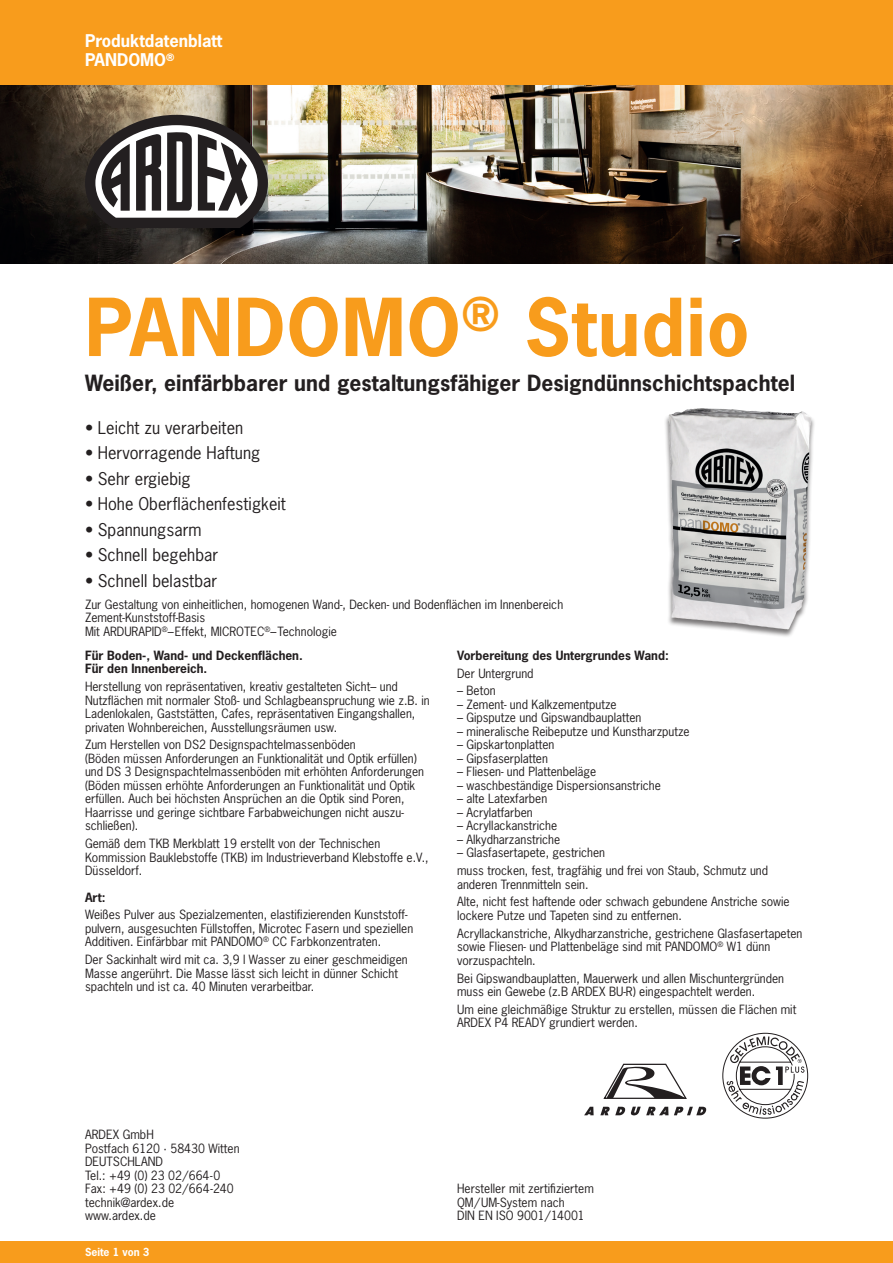
<style>
.page{position:relative;width:893px;height:1263px;background:#fff}
.page>*{position:absolute;margin:0;border:0;box-sizing:border-box;transform-origin:0 0}
.t1{font:700 75px "News Gothic Std";letter-spacing:.015em;color:#f89c1c}
.t2{font:700 21px "News Gothic Std";letter-spacing:.005em;color:#231f20}
.t3{font:16.5px "News Gothic Std";letter-spacing:.005em;color:#231f20}
.t4{font:700 16.5px/19.5px "News Gothic Std";color:#fff}
.t5{font:12px/13.5px "News Gothic Std";color:#231f20}
.t6{font:700 12px/13.5px "News Gothic Std";color:#231f20}
.t7{font:700 10.5px "News Gothic Std";color:#fff}
</style>
<div class="page">
<div style="left:0;top:0;width:893px;height:85px;background:#f89c1c"></div>
<div style="left:0;top:1242px;width:893px;height:21px;background:#f89c1c"></div>
<img style="left:0;top:85px;width:893px;height:179px">
<div style="left:664px;top:408px;width:152px;height:230px;background:#231f20;opacity:.6"></div>
<img style="left:668px;top:408px;width:32px;height:200px">
<svg style="left:85px;top:115px;width:183px;height:113px"></svg>
<svg style="left:722px;top:1033px;width:86px;height:86px"></svg>
<svg style="left:603px;top:1063px;width:84px;height:36px"></svg>
<svg style="left:584px;top:1107px;width:10px;height:8px"></svg>
<svg style="left:600px;top:1107px;width:68px;height:8px"></svg>
<svg style="left:674px;top:1107px;width:33px;height:8px"></svg>
<h3 class="t4" style="left:85px;top:31px;width:139px">Produktdatenblatt<br>PANDOMO<sup>®</sup></h3>
<h1 class="t1" style="left:85px;top:278px;width:666px">PANDOMO<sup>®</sup> Studio</h1>
<h2 class="t2" style="left:85px;top:369px;width:712px">Weißer, einfärbbarer und gestaltungsfähiger Designdünnschichtspachtel</h2>
<h3 class="t3" style="left:85px;top:417px;width:160px">• Leicht zu verarbeiten</h3>
<h3 class="t3" style="left:85px;top:442px;width:177px">• Hervorragende Haftung</h3>
<h3 class="t3" style="left:85px;top:468px;width:107px">• Sehr ergiebig</h3>
<h3 class="t3" style="left:85px;top:493px;width:202px">• Hohe Oberflächenfestigkeit</h3>
<h3 class="t3" style="left:85px;top:519px;width:118px">• Spannungsarm</h3>
<h3 class="t3" style="left:85px;top:544px;width:135px">• Schnell begehbar</h3>
<h3 class="t3" style="left:85px;top:570px;width:134px">• Schnell belastbar</h3>
<p class="t5" style="left:85px;top:597px;width:480px">Zur Gestaltung von einheitlichen, homogenen Wand-, Decken- und Bodenflächen im Innenbereich<br>Zement-Kunststoff-Basis<br>Mit ARDURAPID<sup>®</sup>–Effekt, MICROTEC<sup>®</sup>–Technologie</p>
<p class="t6" style="left:85px;top:648px;width:219px">Für Boden-, Wand- und Deckenflächen.<br>Für den Innenbereich.</p>
<p class="t5" style="left:85px;top:680px;width:346px">Herstellung von repräsentativen, kreativ gestalteten Sicht– und Nutzflächen mit normaler Stoß- und Schlagbeanspruchung wie z.B. in Ladenlokalen, Gaststätten, Cafes, repräsentativen Eingangshallen, privaten Wohnbereichen, Ausstellungsräumen usw.</p>
<p class="t5" style="left:85px;top:738px;width:341px">Zum Herstellen von DS2 Designspachtelmassenböden<br>(Böden müssen Anforderungen an Funktionalität und Optik erfüllen) und DS 3 Designspachtelmassenböden mit erhöhten Anforderungen (Böden müssen erhöhte Anforderungen an Funktionalität und Optik erfüllen. Auch bei höchsten Ansprüchen an die Optik sind Poren, Haarrisse und geringe sichtbare Farbabweichungen nicht auszu&shy;schließen).</p>
<p class="t5" style="left:85px;top:837px;width:345px">Gemäß dem TKB Merkblatt 19 erstellt von der Technischen<br>Kommission Bauklebstoffe (TKB) im Industrieverband Klebstoffe e.V.,<br>Düsseldorf.</p>
<p class="t6" style="left:85px;top:890px;width:22px">Art:</p>
<p class="t5" style="left:85px;top:908px;width:330px">Weißes Pulver aus Spezialzementen, elastifizierenden Kunststoff&shy;pulvern, ausgesuchten Füllstoffen, Microtec Fasern und speziellen<br>Additiven. Einfärbbar mit PANDOMO<sup>®</sup> CC Farbkonzentraten.</p>
<p class="t5" style="left:85px;top:953px;width:324px">Der Sackinhalt wird mit ca. 3,9 l Wasser zu einer geschmeidigen<br>Masse angerührt. Die Masse lässt sich leicht in dünner Schicht spachteln und ist ca. 40 Minuten verarbeitbar.</p>
<p class="t6" style="left:457px;top:648px;width:213px">Vorbereitung des Untergrundes Wand:</p>
<p class="t5" style="left:457px;top:666px;width:78px">Der Untergrund</p>
<p class="t5" style="left:457px;top:684px;width:40px">– Beton</p>
<p class="t5" style="left:457px;top:698px;width:161px">– Zement- und Kalkzementputze</p>
<p class="t5" style="left:457px;top:711px;width:186px">– Gipsputze und Gipswandbauplatten</p>
<p class="t5" style="left:457px;top:725px;width:234px">– mineralische Reibeputze und Kunstharzputze</p>
<p class="t5" style="left:457px;top:738px;width:99px">– Gipskartonplatten</p>
<p class="t5" style="left:457px;top:752px;width:92px">– Gipsfaserplatten</p>
<p class="t5" style="left:457px;top:765px;width:141px">– Fliesen- und Plattenbeläge</p>
<p class="t5" style="left:457px;top:779px;width:205px">– waschbeständige Dispersionsanstriche</p>
<p class="t5" style="left:457px;top:792px;width:92px">– alte Latexfarben</p>
<p class="t5" style="left:457px;top:806px;width:77px">– Acrylatfarben</p>
<p class="t5" style="left:457px;top:819px;width:102px">– Acryllackanstriche</p>
<p class="t5" style="left:457px;top:833px;width:105px">– Alkydharzanstriche</p>
<p class="t5" style="left:457px;top:844px;width:313px;line-height:17.7px">– Glasfasertapete, gestrichen<br>muss trocken, fest, tragfähig und frei von Staub, Schmutz und</p>
<p class="t5" style="left:457px;top:875px;width:334px;line-height:17.7px">anderen Trennmitteln sein.<br>Alte, nicht fest haftende oder schwach gebundene Anstriche sowie</p>
<p class="t5" style="left:457px;top:906px;width:347px;line-height:17.7px">lockere Putze und Tapeten sind zu entfernen.<br>Acryllackanstriche, Alkydharzanstriche, gestrichene Glasfasertapeten</p>
<p class="t5" style="left:457px;top:940px;width:315px">sowie Fliesen- und Plattenbeläge sind mit PANDOMO<sup>®</sup> W1 dünn vorzuspachteln.</p>
<p class="t5" style="left:457px;top:971px;width:328px">Bei Gipswandbauplatten, Mauerwerk und allen Mischuntergründen muss ein Gewebe (z.B ARDEX BU-R) eingespachtelt werden.</p>
<p class="t5" style="left:457px;top:1002px;width:341px">Um eine gleichmäßige Struktur zu erstellen, müssen die Flächen mit<br>ARDEX P4 READY grundiert werden.</p>
<p class="t5" style="left:85px;top:1128px;width:156px">ARDEX GmbH<br>Postfach 6120 · 58430 Witten<br>DEUTSCHLAND<br>Tel.: +49 (0) 23 02/664-0<br>Fax: +49 (0) 23 02/664-240 technik@ardex.de www.ardex.de</p>
<p class="t7" style="left:85px;top:1245px;width:66px">Seite 1 von 3</p>
<p class="t5" style="left:457px;top:1182px;width:138px">Hersteller mit zertifiziertem<br>QM/UM-System nach<br>DIN EN ISO 9001/14001</p>
</div>
